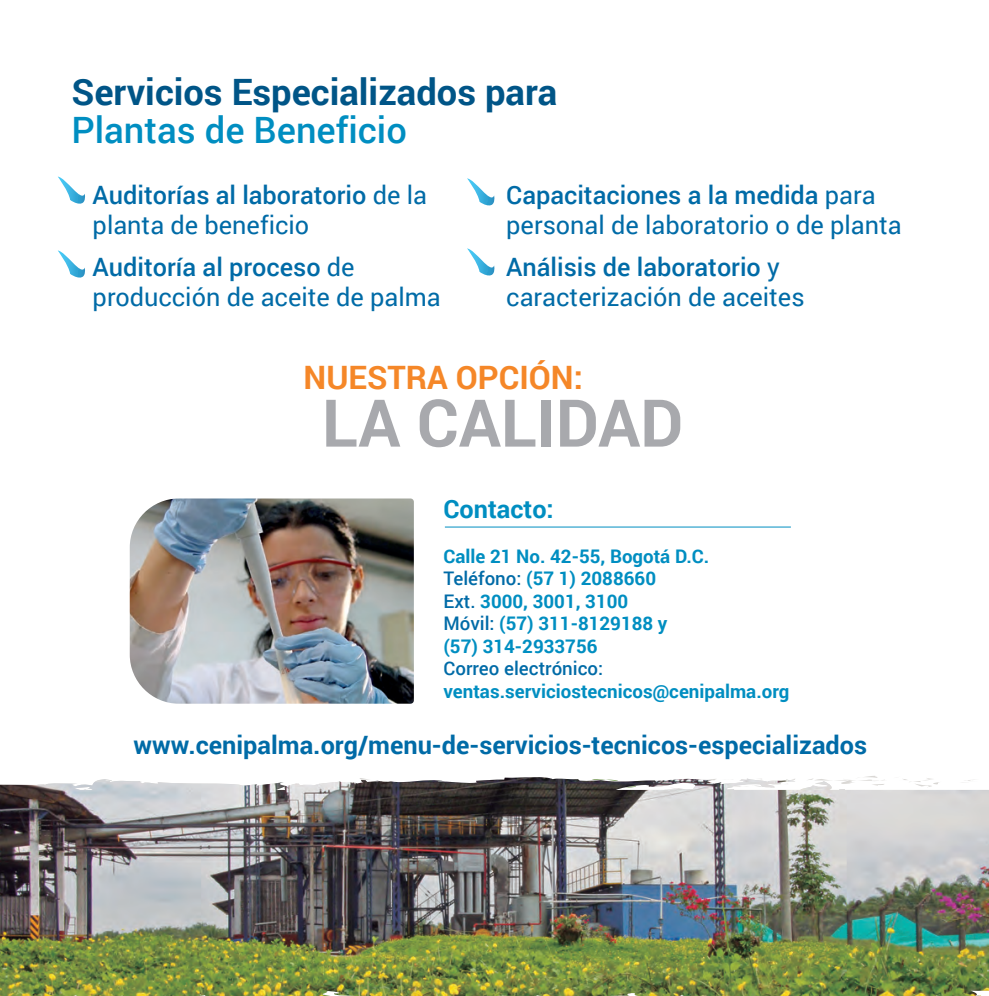
<style>
.page{position:relative;width:989px;height:996px;background:#fff}
.page>*{position:absolute;margin:0;border:0;box-sizing:border-box;transform-origin:0 0}
.t1{font:700 65.8px "Roboto";color:#a8a9ad}
.t2{font:700 36.23px "Roboto";color:#005587}
.t3{font:500 36.23px "Roboto";color:#008ec1}
.t4{font:700 32.2px "Roboto";color:#f58728}
.t5{font:25.2px/30.3px "Roboto";color:#006ba7}
.t6{font:700 25.2px "Roboto";color:#006ba7}
.t7{font:500 25.2px/30.3px "Roboto";color:#006ba7}
.t8{font:700 25.2px "Roboto";color:#008ec1}
.t9{font:700 18.72px/22.4px "Roboto";color:#008ec1}
.t10{font:500 18.72px "Roboto";color:#006ba7}
.s1{font-weight:400}
.s2{font-weight:500}
.s3{font-weight:500;color:#006ba7}
</style>
<div class="page">
<img style="left:0;top:777px;width:960px;height:219px">
<hr style="left:445px;top:526px;width:346px;height:1px;background:#008ec1">
<img style="left:130px;top:498px;width:284px;height:205px">
<svg style="left:58px;top:176px;width:27px;height:28px"></svg>
<svg style="left:58px;top:250px;width:27px;height:28px"></svg>
<svg style="left:467px;top:178px;width:28px;height:28px"></svg>
<svg style="left:467px;top:248px;width:28px;height:28px"></svg>
<img style="left:960px;top:780px;width:29px;height:216px">
<h2 class="t2" style="left:71px;top:67px;width:487px">Servicios Especializados para</h2>
<h2 class="t3" style="left:71px;top:105px;width:337px">Plantas de Beneficio</h2>
<p class="t7" style="left:93px;top:179px;width:336px">Auditorías al laboratorio <span class="s1">de la planta de beneficio</span></p>
<p class="t5" style="left:93px;top:250px;width:350px"><span class="s2">Auditoría al proceso</span> de producción de aceite de palma</p>
<p class="t5" style="left:506px;top:179px;width:397px"><span class="s2">Capacitaciones a la medida</span> para personal de laboratorio o de planta</p>
<p class="t5" style="left:506px;top:250px;width:300px"><span class="s2">Análisis de laboratorio</span> y caracterización de aceites</p>
<p class="t4" style="left:304px;top:355px;width:281px">NUESTRA OPCIÓN:</p>
<h1 class="t1" style="left:322px;top:377px;width:363px">LA CALIDAD</h1>
<p class="t8" style="left:443px;top:491px;width:112px">Contacto:</p>
<p class="t9" style="left:443px;top:544px;width:267px">Calle 21 No. 42-55, Bogotá D.C.<br><span class="s3">Teléfono:</span> (57 1) 2088660<br><span class="s3">Ext.</span> 3000, 3001, 3100<br><span class="s3">Móvil:</span> (57) 311-8129188 y<br>(57) 314-2933756</p>
<p class="t10" style="left:443px;top:655px;width:161px">Correo electrónico:</p>
<p class="t9" style="left:443px;top:679px;width:348px">ventas.serviciostecnicos@cenipalma.org</p>
<p class="t6" style="left:134px;top:727px;width:735px">www.cenipalma.org/menu-de-servicios-tecnicos-especializados</p>
</div>
